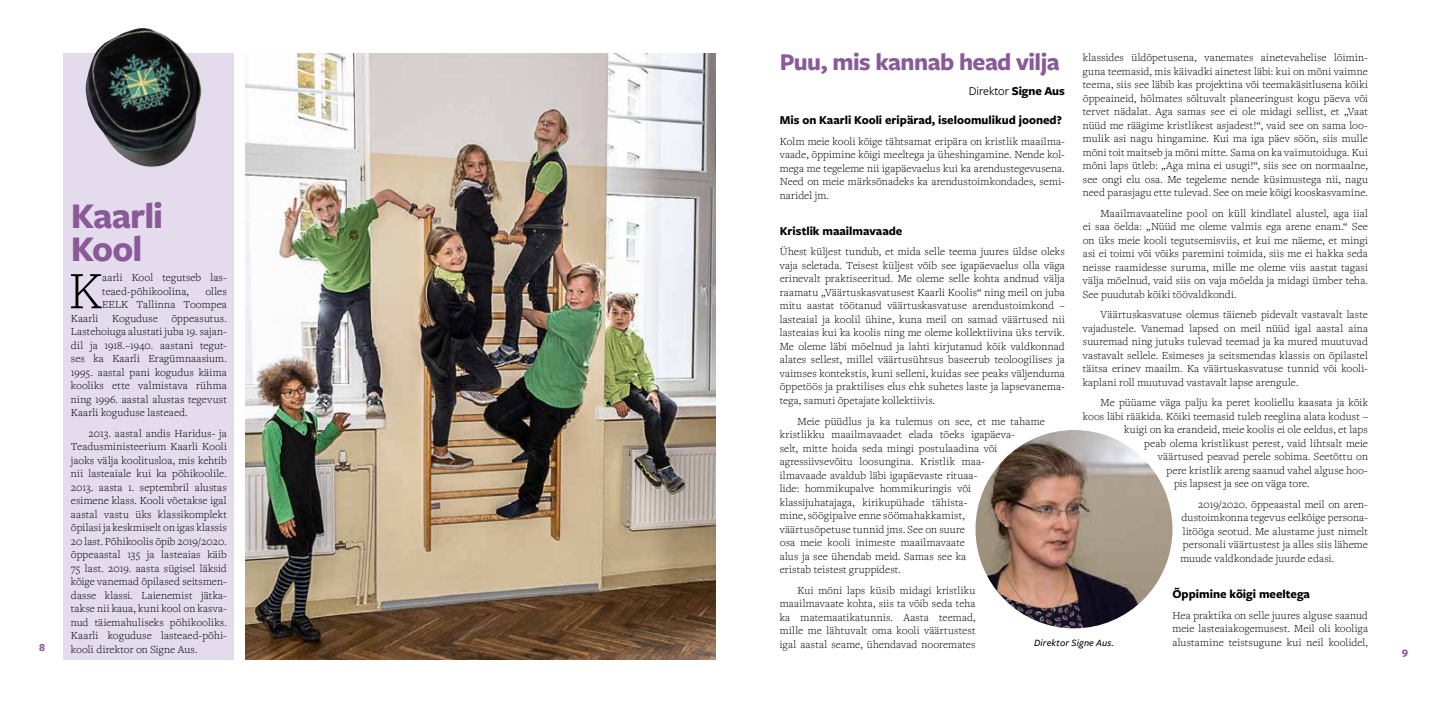
<style>
.page{position:relative;width:1432px;height:723px;background:#fff}
.page>*{position:absolute;margin:0;border:0;box-sizing:border-box;transform-origin:0 0}
.t1{font:300 54.5px "Freight Text Pro";color:#000}
.t2{font:700 37.5px/32.5px "Freight Sans Pro";letter-spacing:-.025em;color:#8a5998}
.t3{font:700 25px "Freight Sans Pro";letter-spacing:-.02em;color:#8a5998}
.t4{font:700 12.5px "Freight Sans Pro";color:#000}
.t5{font:12.5px "Freight Sans Pro";letter-spacing:-.01em;color:#000}
.t6{font:300 11.25px/13.5px "Freight Text Pro";letter-spacing:.015em;color:#000;text-align:justify}
.t7{font:700 11.25px "Freight Sans Pro";color:#8a5998}
.t8{font:italic 500 10px "Freight Sans Pro";letter-spacing:.01em;color:#000}
.s1{font-weight:700}
</style>
<div class="page">
<img style="left:246px;top:53px;width:470px;height:606px">
<div style="left:64px;top:53px;width:170px;height:607px;background:#e4dced"></div>
<img style="left:975px;top:430px;width:197px;height:198px">
<img style="left:85px;top:28px;width:116px;height:139px">
<p class="t7" style="left:39px;top:639px;width:8px">8</p>
<h2 class="t2" style="left:71px;top:198px;width:94px">Kaarli<br>Kool</h2>
<h1 class="t1" style="left:68px;top:255px;width:35px">K</h1>
<p class="t6" style="left:102px;top:270px;width:126px">aarli Kool tegutseb las&shy;teaed-põhikoolina,</p>
<p class="t6" style="left:205px;top:284px;width:23px">olles</p>
<p class="t6" style="left:102px;top:297px;width:126px">EELK Tallinna Toompea</p>
<p class="t6" style="left:71px;top:311px;width:157px">Kaarli Koguduse õppeasutus.</p>
<p class="t6" style="left:71px;top:324px;width:157px">Lastehoiuga alustati juba 19. sajan-</p>
<p class="t6" style="left:71px;top:338px;width:157px">dil ja 1918.–1940. aastani tegut-</p>
<p class="t6" style="left:71px;top:351px;width:157px">ses ka Kaarli Eragümnaasium.</p>
<p class="t6" style="left:71px;top:365px;width:157px">1995. aastal pani kogudus käima</p>
<p class="t6" style="left:71px;top:378px;width:157px">kooliks ette valmistava rühma</p>
<p class="t6" style="left:71px;top:392px;width:157px">ning 1996. aastal alustas tegevust</p>
<p class="t6" style="left:71px;top:405px;width:118px">Kaarli koguduse lasteaed.</p>
<p class="t6" style="left:71px;top:426px;width:157px;text-indent:18px">2013. aastal andis Haridus- ja Teadusministeerium Kaarli Kooli jaoks välja koolitusloa, mis kehtib nii lasteaiale kui ka põhikoolile.<br>2013. aasta 1. septembril alustas esimene klass. Kooli võetakse igal aastal vastu üks klassikomplekt õpilasi ja keskmiselt on igas klassis 20 last. Põhikoolis õpib 2019/2020. õppeaastal 135 ja lasteaias käib 75 last. 2019. aasta sügisel läksid kõige vanemad õpilased seitsmen&shy;dasse klassi. Laienemist jätka&shy;takse nii kaua, kuni kool on kasva&shy;nud täiemahuliseks põhikooliks.<br>Kaarli koguduse lasteaed-põhi&shy;kooli direktor on Signe Aus.</p>
<h3 class="t3" style="left:780px;top:45px;width:281px">Puu, mis kannab head vilja</h3>
<p class="t5" style="left:969px;top:82px;width:97px">Direktor <span class="s1">Signe Aus</span></p>
<p class="t4" style="left:780px;top:111px;width:284px">Mis on Kaarli Kooli eripärad, iseloomulikud jooned?</p>
<p class="t6" style="left:780px;top:134px;width:287px">Kolm meie kooli kõige tähtsamat eripära on kristlik maailma&shy;vaade, õppimine kõigi meeltega ja üheshingamine. Nende kol&shy;mega me tegeleme nii igapäevaelus kui ka arendustegevusena.<br>Need on meie märksõnadeks ka arendustoimkondades, semi&shy;naridel jm.</p>
<p class="t4" style="left:780px;top:222px;width:124px">Kristlik maailmavaade</p>
<p class="t6" style="left:780px;top:245px;width:287px">Ühest küljest tundub, et mida selle teema juures üldse oleks vaja seletada. Teisest küljest võib see igapäevaelus olla väga erinevalt praktiseeritud. Me oleme selle kohta andnud välja raamatu „Väärtuskasvatusest Kaarli Koolis“ ning meil on juba mitu aastat töötanud väärtuskasvatuse arendustoimkond – lasteaial ja koolil ühine, kuna meil on samad väärtused nii lasteaias kui ka koolis ning me oleme kollektiivina üks tervik.<br>Me oleme läbi mõelnud ja lahti kirjutanud kõik valdkonnad alates sellest, millel väärtusühtsus baseerub teoloogilises ja vaimses kontekstis, kuni selleni, kuidas see peaks väljenduma õppetöös ja praktilises elus ehk suhetes laste ja lapsevanema&shy;tega, samuti õpetajate kollektiivis.</p>
<p class="t6" style="left:780px;top:414px;width:267px;text-align:left;text-indent:18px">Meie püüdlus ja ka tulemus on see, et me tahame kristlikku maailmavaadet elada tõeks igapäeva-<br>selt, mitte hoida seda mingi postulaadina või agressiivsevõitu loosungina. Kristlik maa-<br>ilmavaade avaldub läbi igapäevaste rituaa-<br>lide: hommikupalve hommikuringis või klassijuhatajaga, kirikupühade tähista-<br>mine, söögipalve enne söömahakkamist,<br>väärtusõpetuse tunnid jms. See on suure<br>osa meie kooli inimeste maailmavaate<br>alus ja see ühendab meid. Samas see ka<br>eristab teistest gruppidest.</p>
<p class="t6" style="left:780px;top:583px;width:197px;text-indent:18px">Kui mõni laps küsib midagi kristliku maailmavaate kohta, siis ta võib seda teha ka matemaatikatunnis. Aasta teemad, mille me lähtuvalt oma kooli väärtustest igal aastal seame, ühendavad nooremates</p>
<p class="t6" style="left:1082px;top:50px;width:287px">klassides üldõpetusena, vanemates ainetevahelise lõimin&shy;guna teemasid, mis käivadki ainetest läbi: kui on mõni vaimne teema, siis see läbib kas projektina või teemakäsitlusena kõiki õppeaineid, hõlmates sõltuvalt planeeringust kogu päeva või tervet nädalat. Aga samas see ei ole midagi sellist, et „Vaat nüüd me räägime kristlikest asjadest!“, vaid see on sama loo&shy;mulik asi nagu hingamine. Kui ma iga päev söön, siis mulle mõni toit maitseb ja mõni mitte. Sama on ka vaimutoiduga. Kui mõni laps ütleb: „Aga mina ei usugi!“, siis see on normaalne, see ongi elu osa. Me tegeleme nende küsimustega nii, nagu need parasjagu ette tulevad. See on meie kõigi kooskasvamine.</p>
<p class="t6" style="left:1082px;top:206px;width:287px;text-indent:18px">Maailmavaateline pool on küll kindlatel alustel, aga iial ei saa öelda: „Nüüd me oleme valmis ega arene enam.“ See on üks meie kooli tegutsemisviis, et kui me näeme, et mingi asi ei toimi või võiks paremini toimida, siis me ei hakka seda neisse raamidesse suruma, mille me oleme viis aastat tagasi välja mõelnud, vaid siis on vaja mõelda ja midagi ümber teha.<br>See puudutab kõiki töövaldkondi.</p>
<p class="t6" style="left:1082px;top:307px;width:287px;text-indent:18px">Väärtuskasvatuse olemus täieneb pidevalt vastavalt laste vajadustele. Vanemad lapsed on meil nüüd igal aastal aina suuremad ning jutuks tulevad teemad ja ka mured muutuvad vastavalt sellele. Esimeses ja seitsmendas klassis on õpilastel täitsa erinev maailm. Ka väärtuskasvatuse tunnid või kooli&shy;kaplani roll muutuvad vastavalt lapse arengule.</p>
<p class="t6" style="left:1100px;top:396px;width:269px">Me püüame väga palju ka peret kooliellu kaasata ja kõik</p>
<p class="t6" style="left:1082px;top:409px;width:287px">koos läbi rääkida. Kõiki teemasid tuleb reeglina alata kodust –</p>
<p class="t6" style="left:1124px;top:423px;width:245px">kuigi on ka erandeid, meie koolis ei ole eeldus, et laps</p>
<p class="t6" style="left:1144px;top:436px;width:225px">peab olema kristlikust perest, vaid lihtsalt meie</p>
<p class="t6" style="left:1157px;top:450px;width:212px">väärtused peavad perele sobima. Seetõttu on</p>
<p class="t6" style="left:1166px;top:463px;width:203px">pere kristlik areng saanud vahel alguse hoo-</p>
<p class="t6" style="left:1174px;top:477px;width:137px">pis lapsest ja see on väga tore.</p>
<p class="t6" style="left:1180px;top:497px;width:189px;text-indent:18px">2019/2020. õppeaastal meil on aren&shy;dustoimkonna tegevus eelkõige persona&shy;litööga seotud. Me alustame just nimelt personali väärtustest ja alles siis läheme muude valdkondade juurde edasi.</p>
<p class="t4" style="left:1172px;top:585px;width:139px">Õppimine kõigi meeltega</p>
<p class="t6" style="left:1172px;top:608px;width:197px">Hea praktika on selle juures alguse saanud meie lasteaiakogemusest. Meil oli kooliga alustamine teistsugune kui neil koolidel,</p>
<p class="t8" style="left:1034px;top:636px;width:81px">Direktor Signe Aus.</p>
<p class="t7" style="left:1401px;top:644px;width:8px">9</p>
</div>
